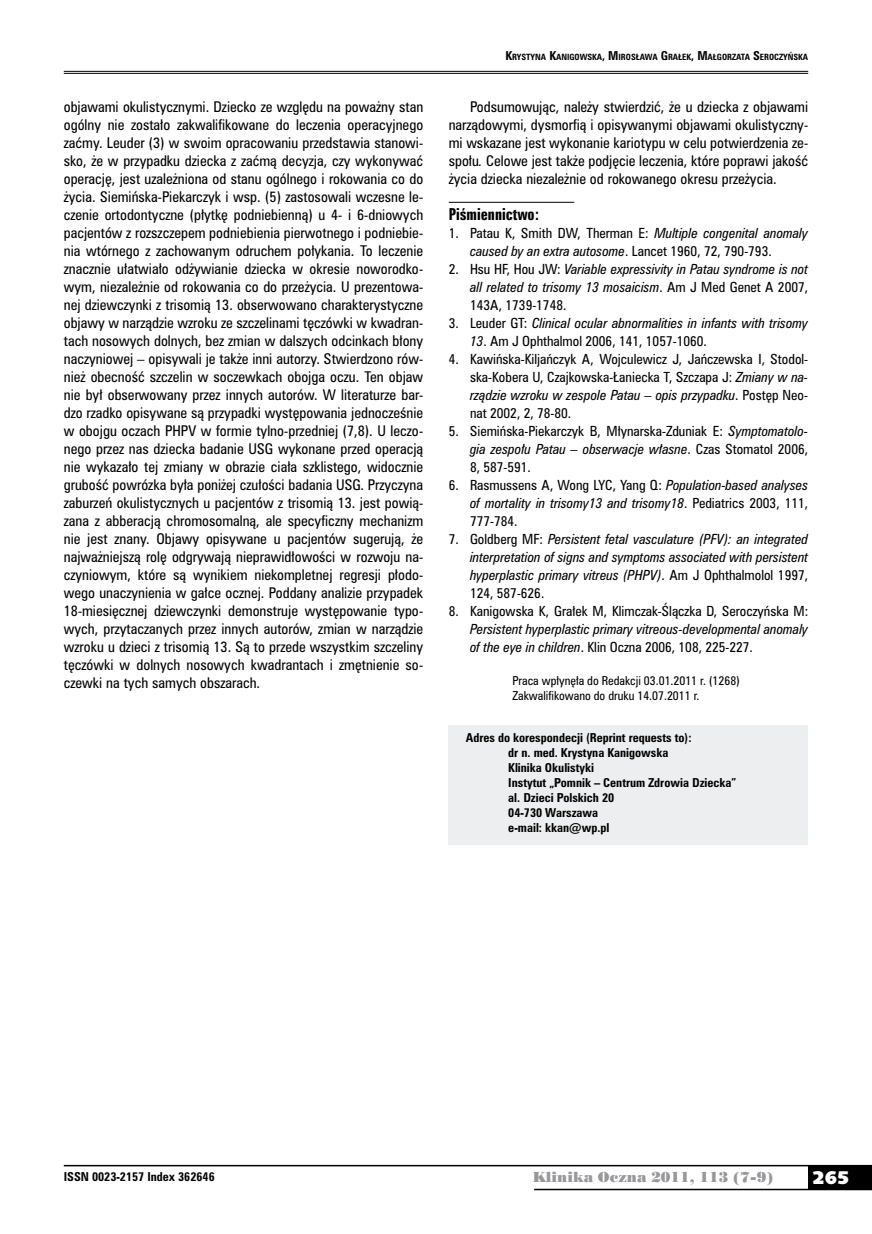
<style>
.page{position:relative;width:872px;height:1234px;background:#fff}
.page>*{position:absolute;margin:0;border:0;box-sizing:border-box;transform-origin:0 0}
.t1{font:18px "Humanst 531 U Blk PL";color:#fff}
.t2{font:15px "Zurich Bd X Cn PL";color:#000}
.t3{font:13.5px/18px "Zurich Cn PL";color:#000;text-align:justify}
.t4{font:13.5px "Poster Bodoni PL";color:#98989c}
.t5{font:italic 12.75px/18px "Zurich Cn PL";color:#000;text-align:justify}
.t6{font:12.75px/18px "Zurich Cn PL";color:#000;text-align:justify}
.t7{font:700 11.25px/15px "Zurich Cn PL";color:#000}
.t8{font:11.25px/15px "Zurich Cn PL";color:#000}
.t9{font:700 7.8px "Zurich Cn PL";color:#000}
.s1{font-size:11.25px}
.s2{font-style:italic}
.s3{font-style:normal}
</style>
<div class="page">
<div style="left:808px;top:1165px;width:64px;height:24px;background:#000"></div>
<hr style="left:64px;top:1164px;width:808px;height:2px;background:#000">
<hr style="left:534px;top:1188px;width:338px;height:1px;background:#000">
<hr style="left:64px;top:71px;width:744px;height:1px;background:#000">
<hr style="left:64px;top:73px;width:744px;height:1px;background:#000">
<hr style="left:449px;top:202px;width:125px;height:1px;background:#000">
<div style="left:449px;top:724px;width:359px;height:120px;background:#edeeef"></div>
<p class="t9" style="left:505px;top:52px;width:304px"><span class="s1">K</span>RYSTYNA <span class="s1">K</span>ANIGOWSKA<span class="s1">, M</span>IROSŁAWA <span class="s1">G</span> RAŁEK<span class="s1">, M</span>AŁGORZATA <span class="s1">S</span>EROCZYŃSKA</p>
<p class="t3" style="left:64px;top:97px;width:361px">objawami okulistycznymi. Dziecko ze względu na poważny stan ogólny nie zostało zakwalifikowane do leczenia operacyjnego zaćmy. Leuder (3) w swoim opracowaniu przedstawia stanowi&shy;sko, że w przypadku dziecka z zaćmą decyzja, czy wykonywać operację, jest uzależniona od stanu ogólnego i rokowania co do życia. Siemińska-Piekarczyk i wsp. (5) zastosowali wczesne le&shy;czenie ortodontyczne (płytkę podniebienną) u 4- i 6-dniowych pacjentów z rozszczepem podniebienia pierwotnego i podniebie&shy;nia wtórnego z zachowanym odruchem połykania. To leczenie znacznie ułatwiało odżywianie dziecka w okresie noworodko&shy;wym, niezależnie od rokowania co do przeżycia. U prezentowa&shy;nej dziewczynki z trisomią 13. obserwowano charakterystyczne objawy w narządzie wzroku ze szczelinami tęczówki w kwadran&shy;tach nosowych dolnych, bez zmian w dalszych odcinkach błony naczyniowej – opisywali je także inni autorzy. Stwierdzono rów&shy;nież obecność szczelin w soczewkach obojga oczu. Ten objaw nie był obserwowany przez innych autorów. W literaturze bar&shy;dzo rzadko opisywane są przypadki występowania jednocześnie w obojgu oczach PHPV w formie tylno-przedniej (7,8). U leczo&shy;nego przez nas dziecka badanie USG wykonane przed operacją nie wykazało tej zmiany w obrazie ciała szklistego, widocznie grubość powrózka była poniżej czułości badania USG. Przyczyna zaburzeń okulistycznych u pacjentów z trisomią 13. jest powią&shy;zana z abberacją chromosomalną, ale specyficzny mechanizm nie jest znany. Objawy opisywane u pacjentów sugerują, że najważniejszą rolę odgrywają nieprawidłowości w rozwoju na&shy;czyniowym, które są wynikiem niekompletnej regresji płodo&shy;wego unaczynienia w gałce ocznej. Poddany analizie przypadek 18-miesięcznej dziewczynki demonstruje występowanie typo&shy;wych, przytaczanych przez innych autorów, zmian w narządzie wzroku u dzieci z trisomią 13. Są to przede wszystkim szczeliny tęczówki w dolnych nosowych kwadrantach i zmętnienie so&shy;czewki na tych samych obszarach.</p>
<p class="t3" style="left:449px;top:97px;width:361px;text-indent:21px">Podsumowując, należy stwierdzić, że u dziecka z objawami narządowymi, dysmorfią i opisywanymi objawami okulistyczny&shy;mi wskazane jest wykonanie kariotypu w celu potwierdzenia ze&shy;społu<span class="s2">.</span> Celowe jest także podjęcie leczenia, które poprawi jakość życia dziecka niezależnie od rokowanego okresu przeżycia.</p>
<p class="t2" style="left:449px;top:204px;width:92px">Piśmiennictwo:</p>
<p class="t6" style="left:470px;top:223px;width:340px;text-indent:-21px">1. Patau K, Smith DW, Therman E: <span class="s2">Multiple congenital anomaly caused by an extra autosome</span>. Lancet 1960, 72, 790-793.</p>
<p class="t5" style="left:470px;top:259px;width:340px;text-indent:-21px"><span class="s3">2. Hsu HF, Hou JW:</span> Variable expressivity in Patau syndrome is not all related to trisomy 13 mosaicism<span class="s3">. Am J Med Genet A 2007, 143A, 1739-1748.</span></p>
<p class="t5" style="left:449px;top:313px;width:361px"><span class="s3">3. Leuder GT:</span> Clinical ocular abnormalities in infants with trisomy</p>
<p class="t6" style="left:470px;top:331px;width:238px"><span class="s2">13</span>. Am J Ophthalmol 2006, 141, 1057-1060.</p>
<p class="t6" style="left:470px;top:349px;width:340px;text-indent:-21px">4. Kawińska-Kiljańczyk A, Wojculewicz J, Jańczewska I, Stodol&shy;ska-Kobera U, Czajkowska-Łaniecka T, Szczapa J: <span class="s2">Zmiany w na&shy;rządzie wzroku w zespole Patau – opis przypadku</span>. Postęp Neo&shy;nat 2002, 2, 78-80.</p>
<p class="t6" style="left:470px;top:421px;width:340px;text-indent:-21px">5. Siemińska-Piekarczyk B, Młynarska-Zduniak E: <span class="s2">Symptomatolo&shy;gia zespołu Patau – obserwacje własne</span>. Czas Stomatol 2006, 8, 587-591.</p>
<p class="t5" style="left:470px;top:475px;width:340px;text-indent:-21px"><span class="s3">6. Rasmussens A, Wong LYC, Yang Q:</span> Population-based analyses of mortality in trisomy13 and trisomy18<span class="s3">. Pediatrics 2003, 111, 777-784.</span></p>
<p class="t5" style="left:470px;top:530px;width:340px;text-indent:-21px"><span class="s3">7. Goldberg MF:</span> Persistent fetal vasculature (PFV): an integrated interpretation of signs and symptoms associated with persistent hyperplastic primary vitreus (PHPV)<span class="s3">. Am J Ophthalmolol 1997, 124, 587-626.</span></p>
<p class="t6" style="left:449px;top:602px;width:361px">8. Kanigowska K, Grałek M, Klimczak-Ślączka D, Seroczyńska M:</p>
<p class="t5" style="left:470px;top:620px;width:340px">Persistent hyperplastic primary vitreous-developmental anomaly of the eye in children<span class="s3">. Klin Oczna 2006, 108, 225-227.</span></p>
<p class="t8" style="left:512px;top:673px;width:229px">Praca wpłynęła do Redakcji 03.01.2011 r. (1268)<br>Zakwalifikowano do druku 14.07.2011 r.</p>
<p class="t7" style="left:508px;top:730px;width:229px;text-indent:-43px">Adres do korespondecji (Reprint requests to):<br>dr n. med. Krystyna Kanigowska<br>Klinika Okulistyki<br>Instytut „Pomnik – Centrum Zdrowia Dziecka” al. Dzieci Polskich 20<br>04-730 Warszawa<br>e-mail: kkan@wp.pl</p>
<p class="t7" style="left:64px;top:1168px;width:152px">ISSN 0023-2157 Index 362646</p>
<p class="t4" style="left:532px;top:1168px;width:242px">Klinika Oczna 2011, 113 (7-9)</p>
<h1 class="t1" style="left:812px;top:1165px;width:38px">265</h1>
</div>
